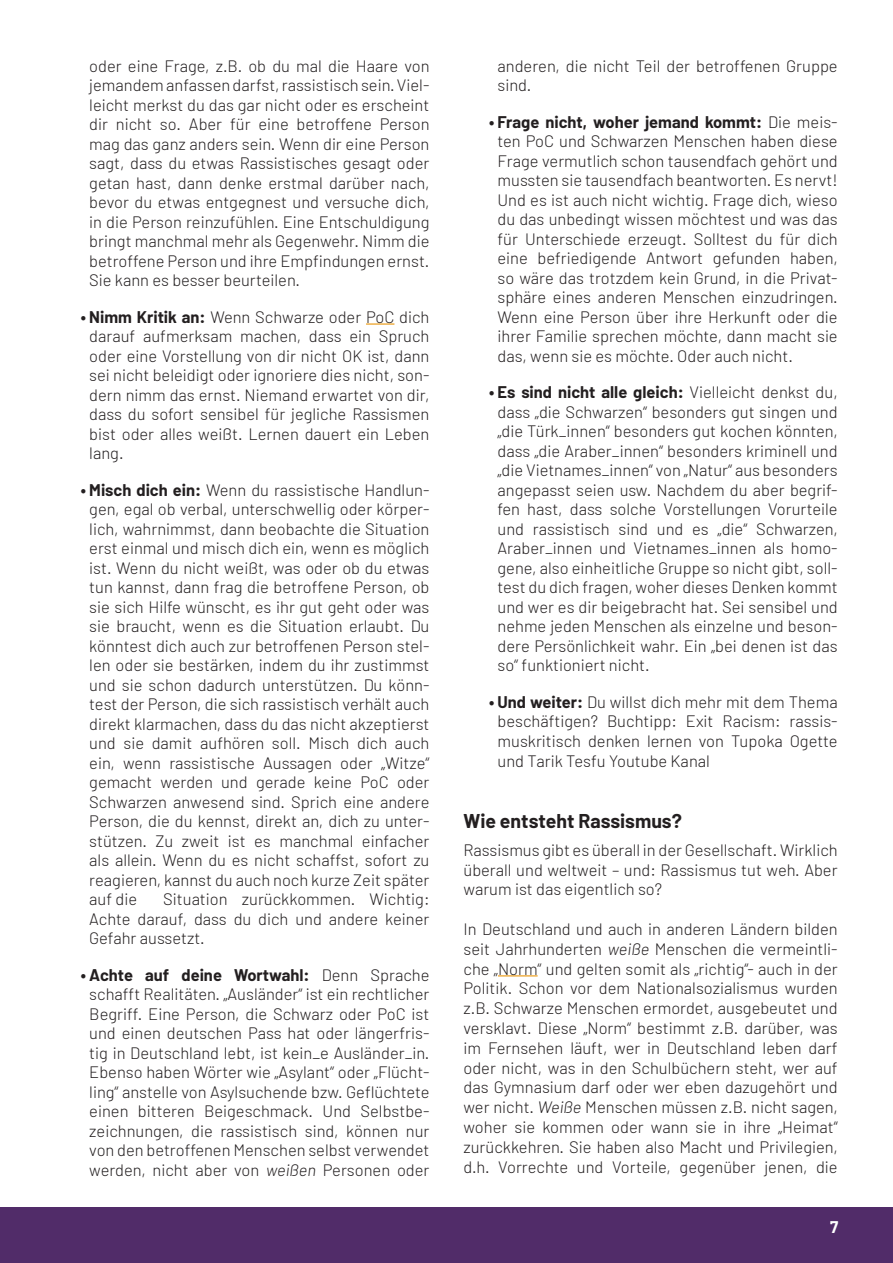
<style>
.page{position:relative;width:893px;height:1263px;background:#fff}
.page>*{position:absolute;margin:0;border:0;box-sizing:border-box;transform-origin:0 0}
.Zwischenüberschrift{font:700 19.5px "Barlow";color:#231f20}
.Punkte{font:300 16.5px/19.5px "Barlow";color:#231f20;text-align:justify}
.t1{font:700 16.5px "Barlow";color:#fff}
.s1{font-weight:700}
.s2{font-style:italic}
</style>
<div class="page">
<hr style="left:366px;top:323px;width:28px;height:2px;background:#eeb048">
<hr style="left:498px;top:975px;width:40px;height:2px;background:#eeb048">
<div style="left:0;top:1208px;width:893px;height:55px;background:#512c69"></div>
<p class="Punkte" style="left:89px;top:56px;width:342px">oder eine Frage, z.B. ob du mal die Haare von jemandem anfassen darfst, rassistisch sein. Viel&shy;leicht merkst du das gar nicht oder es erscheint dir nicht so. Aber für eine betroffene Person mag das ganz anders sein. Wenn dir eine Person sagt, dass du etwas Rassistisches gesagt oder getan hast, dann denke erstmal darüber nach, bevor du etwas entgegnest und versuche dich, in die Person reinzufühlen. Eine Entschuldigung bringt manchmal mehr als Gegenwehr. Nimm die betroffene Person und ihre Empfindungen ernst.<br>Sie kann es besser beurteilen.</p>
<p class="Punkte" style="left:89px;top:307px;width:342px;text-indent:-8px"><span class="s1">• Nimm Kritik an:</span> Wenn Schwarze oder PoC dich darauf aufmerksam machen, dass ein Spruch oder eine Vorstellung von dir nicht OK ist, dann sei nicht beleidigt oder ignoriere dies nicht, son&shy;dern nimm das ernst. Niemand erwartet von dir, dass du sofort sensibel für jegliche Rassismen bist oder alles weißt. Lernen dauert ein Leben lang.</p>
<p class="Punkte" style="left:89px;top:480px;width:342px;text-indent:-8px"><span class="s1">• Misch dich ein:</span> Wenn du rassistische Handlun&shy;gen, egal ob verbal, unterschwellig oder körper&shy;lich, wahrnimmst, dann beobachte die Situation erst einmal und misch dich ein, wenn es möglich ist. Wenn du nicht weißt, was oder ob du etwas tun kannst, dann frag die betroffene Person, ob sie sich Hilfe wünscht, es ihr gut geht oder was sie braucht, wenn es die Situation erlaubt. Du könntest dich auch zur betroffenen Person stel&shy;len oder sie bestärken, indem du ihr zustimmst und sie schon dadurch unterstützen. Du könn&shy;test der Person, die sich rassistisch verhält auch direkt klarmachen, dass du das nicht akzeptierst und sie damit aufhören soll. Misch dich auch ein, wenn rassistische Aussagen oder „Witze“ gemacht werden und gerade keine PoC oder Schwarzen anwesend sind. Sprich eine andere Person, die du kennst, direkt an, dich zu unter&shy;stützen. Zu zweit ist es manchmal einfacher als allein. Wenn du es nicht schaffst, sofort zu reagieren, kannst du auch noch kurze Zeit später auf die</p>
<p class="Punkte" style="left:89px;top:889px;width:342px;text-indent:74px">Situation zurückkommen. Wichtig:<br>Achte darauf, dass du dich und andere keiner Gefahr aussetzt.</p>
<p class="Punkte" style="left:81px;top:965px;width:350px;text-align:center"><span class="s1">• Achte auf deine Wortwahl:</span> Denn Sprache schafft Realitäten. „Ausländer“ ist ein rechtlicher Begriff. Eine Person, die Schwarz oder PoC ist und einen deutschen Pass hat oder längerfris&shy;tig in Deutschland lebt, ist kein_e Ausländer_in.<br>Ebenso haben Wörter wie „Asylant“ oder „Flücht&shy;ling“ anstelle von Asylsuchende bzw. Geflüchtete einen bitteren Beigeschmack. Und Selbstbe&shy;zeichnungen, die rassistisch sind, können nur von den betroffenen Menschen selbst verwendet werden, nicht aber von <span class="s2">weißen</span> Personen oder</p>
<p class="Punkte" style="left:497px;top:56px;width:342px">anderen, die nicht Teil der betroffenen Gruppe sind.</p>
<p class="Punkte" style="left:497px;top:112px;width:342px;text-indent:-8px"><span class="s1">• Frage nicht, woher jemand kommt:</span> Die meis&shy;ten PoC und Schwarzen Menschen haben diese Frage vermutlich schon tausendfach gehört und mussten sie tausendfach beantworten. Es nervt!<br>Und es ist auch nicht wichtig. Frage dich, wieso du das unbedingt wissen möchtest und was das für Unterschiede erzeugt. Solltest du für dich eine befriedigende Antwort gefunden haben, so wäre das trotzdem kein Grund, in die Privat&shy;sphäre eines anderen Menschen einzudringen.<br>Wenn eine Person über ihre Herkunft oder die ihrer Familie sprechen möchte, dann macht sie das, wenn sie es möchte. Oder auch nicht.</p>
<p class="Punkte" style="left:497px;top:382px;width:342px;text-indent:-8px"><span class="s1">• Es sind nicht alle gleich:</span> Vielleicht denkst du, dass „die Schwarzen“ besonders gut singen und „die Türk_innen“ besonders gut kochen könnten, dass „die Araber_innen“ besonders kriminell und „die Vietnames_innen“ von „Natur“ aus besonders angepasst seien usw. Nachdem du aber begrif&shy;fen hast, dass solche Vorstellungen Vorurteile und rassistisch sind und es „die“ Schwarzen, Araber_innen und Vietnames_innen als homo&shy;gene, also einheitliche Gruppe so nicht gibt, soll&shy;test du dich fragen, woher dieses Denken kommt und wer es dir beigebracht hat. Sei sensibel und nehme jeden Menschen als einzelne und beson&shy;dere Persönlichkeit wahr. Ein „bei denen ist das so“ funktioniert nicht.</p>
<p class="Punkte" style="left:497px;top:692px;width:342px;text-indent:-8px"><span class="s1">• Und weiter:</span> Du willst dich mehr mit dem Thema beschäftigen? Buchtipp: Exit Racism: rassis&shy;muskritisch denken lernen von Tupoka Ogette und Tarik Tesfu Youtube Kanal</p>
<p class="Zwischenüberschrift" style="left:463px;top:809px;width:220px">Wie entsteht Rassismus?</p>
<p class="Punkte" style="left:463px;top:840px;width:376px">Rassismus gibt es überall in der Gesellschaft. Wirklich überall und weltweit – und: Rassismus tut weh. Aber warum ist das eigentlich so?</p>
<p class="Punkte" style="left:463px;top:919px;width:376px">In Deutschland und auch in anderen Ländern bilden seit Jahrhunderten <span class="s2">weiße</span> Menschen die vermeintli&shy;che „Norm“ und gelten somit als „richtig“- auch in der Politik. Schon vor dem Nationalsozialismus wurden z.B. Schwarze Menschen ermordet, ausgebeutet und versklavt. Diese „Norm“ bestimmt z.B. darüber, was im Fernsehen läuft, wer in Deutschland leben darf oder nicht, was in den Schulbüchern steht, wer auf das Gymnasium darf oder wer eben dazugehört und wer nicht. <span class="s2">Weiße</span> Menschen müssen z.B. nicht sagen, woher sie kommen oder wann sie in ihre „Heimat“ zurückkehren. Sie haben also Macht und Privilegien, d.h. Vorrechte und Vorteile, gegenüber jenen, die</p>
<p class="t1" style="left:830px;top:1216px;width:10px">7</p>
</div>
